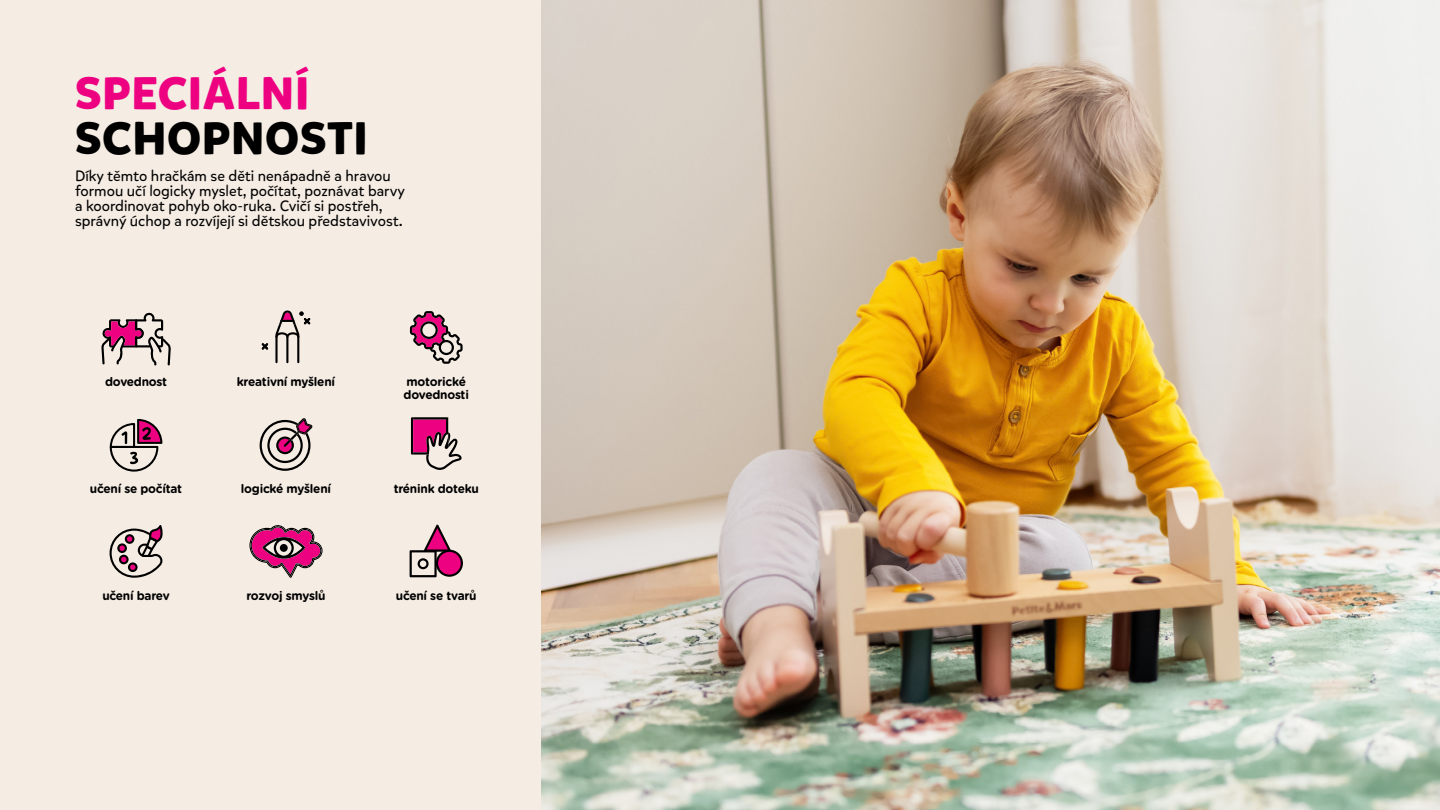
<style>
.page{position:relative;width:1440px;height:810px;background:#f5ece3}
.page>*{position:absolute;margin:0;border:0;box-sizing:border-box;transform-origin:0 0}
.t1{font:700 45.3px "Mikado";letter-spacing:.015em;color:#000}
.t2{font:700 45.3px "Mikado";letter-spacing:.015em;color:#ed0181}
.t3{font:15px/15px "Mikado";color:#000}
.t4{font:700 12.38px/12.4px "Gotham Rounded";letter-spacing:-.02em;color:#000;scale:.96 1}
</style>
<div class="page">
<img style="left:542px;top:0;width:898px;height:810px">
<svg style="left:110px;top:525px;width:53px;height:53px"></svg>
<svg style="left:249px;top:525px;width:74px;height:53px"></svg>
<div style="left:280px;top:544px;width:8px;height:8px;background:#000;border-radius:50%"></div>
<svg style="left:410px;top:311px;width:53px;height:53px"></svg>
<svg style="left:275px;top:311px;width:35px;height:52px"></svg>
<svg style="left:262px;top:343px;width:6px;height:7px"></svg>
<svg style="left:101px;top:313px;width:70px;height:52px"></svg>
<svg style="left:260px;top:418px;width:52px;height:53px"></svg>
<svg style="left:411px;top:417px;width:51px;height:53px"></svg>
<svg style="left:110px;top:419px;width:52px;height:53px"></svg>
<svg style="left:410px;top:525px;width:53px;height:52px"></svg>
<h1 class="t2" style="left:75px;top:65px;width:236px">SPECIÁLNÍ</h1>
<h1 class="t1" style="left:75px;top:110px;width:294px">SCHOPNOSTI</h1>
<p class="t3" style="left:75px;top:168px;width:332px">Díky těmto hračkám se děti nenápadně a hravou formou učí logicky myslet, počítat, poznávat barvy a koordinovat pohyb oko-ruka. Cvičí si postřeh, správný úchop a rozvíjejí si dětskou představivost.</p>
<p class="t4" style="left:105px;top:375px;width:66px">dovednost</p>
<p class="t4" style="left:237px;top:375px;width:104px">kreativní myšlení</p>
<p class="t4" style="left:404px;top:375px;width:70px">motorické dovednosti</p>
<p class="t4" style="left:90px;top:482px;width:98px">učení se počítat</p>
<p class="t4" style="left:241px;top:482px;width:95px">logické myšlení</p>
<p class="t4" style="left:394px;top:482px;width:90px">trénink doteku</p>
<p class="t4" style="left:102px;top:589px;width:72px">učení barev</p>
<p class="t4" style="left:246px;top:589px;width:84px">rozvoj smyslů</p>
<p class="t4" style="left:396px;top:589px;width:86px">učení se tvarů</p>
</div>
